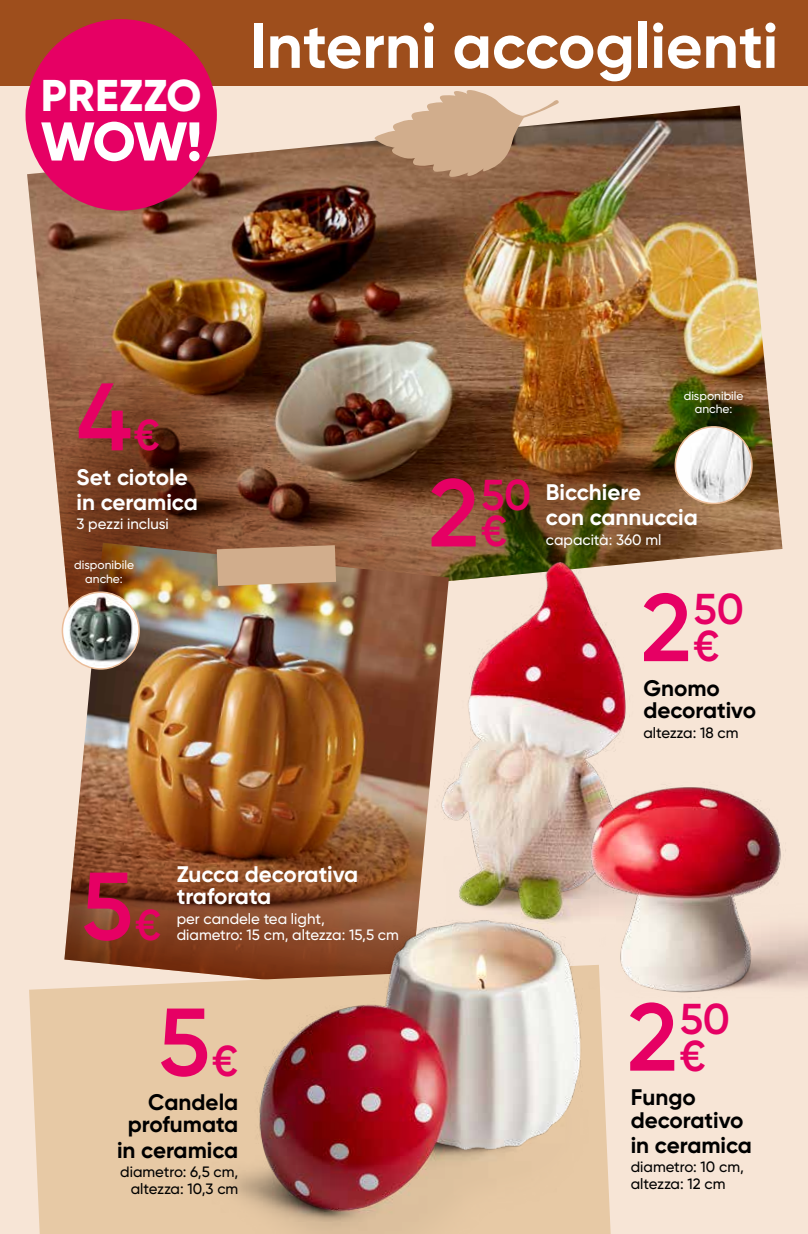
<style>
.page{position:relative;width:808px;height:1234px;background:#fff}
.page>*{position:absolute;margin:0;border:0;box-sizing:border-box;transform-origin:0 0}
.t1{font:600 95.7px "Gilroy";color:#e60064}
.t2{font:700 63px "Gilroy";color:#fff}
.t3{font:800 54.45px "Gilroy";color:#fff}
.t4{font:800 44.4px "Gilroy";letter-spacing:.01em;color:#fff}
.t5{font:600 43.2px/36.8px "Gilroy";color:#e60064}
.t6{font:700 22.5px/22.5px "Gilroy";color:#000}
.t7{font:700 22.5px/25.2px "Gilroy";color:#fff}
.t8{font:500 15px/16.8px "Gilroy";color:#fff}
.t9{font:500 15px/16.8px "Gilroy";color:#000}
.t10{font:500 12px/13.5px "Gilroy";color:#fff;text-align:center}
.s1{font-size:43.2px}
.s2{font-size:95.7px}
</style>
<div class="page">
<div style="left:0;top:0;width:808px;height:1233px;background:#f7e5d6"></div>
<img style="left:27px;top:106px;width:747px;height:445px">
<svg style="left:45px;top:345px;width:202px;height:213px;background:#7e4d30"></svg>
<img style="left:64px;top:542px;width:355px;height:53px">
<img style="left:64px;top:595px;width:355px;height:369px">
<svg style="left:29px;top:964px;width:153px;height:269px;background:#e7caa9"></svg>
<svg style="left:217px;top:545px;width:119px;height:41px;background:#cba584"></svg>
<svg style="left:372px;top:90px;width:188px;height:87px"></svg>
<div style="left:0;top:0;width:808px;height:85px;background:#9e4e1c"></div>
<img style="left:182px;top:885px;width:429px;height:348px">
<img style="left:226px;top:898px;width:362px;height:335px">
<img style="left:62px;top:592px;width:77px;height:74px">
<div style="left:62px;top:591px;width:78px;height:78px;border:2px solid #ebbd99;border-radius:50%"></div>
<img style="left:410px;top:381px;width:354px;height:198px">
<img style="left:675px;top:426px;width:77px;height:77px;border-radius:38px">
<div style="left:674px;top:426px;width:79px;height:78px;border:2px solid #ebbd99;border-radius:50%"></div>
<img style="left:419px;top:554px;width:287px;height:425px">
<img style="left:429px;top:562px;width:277px;height:417px">
<img style="left:564px;top:760px;width:243px;height:270px">
<img style="left:807px;top:928px;width:1px;height:59px">
<div style="left:26px;top:19px;width:191px;height:191px;background:#e60064;border-radius:50%"></div>
<h3 class="t4" style="left:41px;top:68px;width:162px">PREZZO</h3>
<h3 class="t3" style="left:41px;top:107px;width:163px">WOW!</h3>
<h2 class="t2" style="left:250px;top:6px;width:530px">Interni accoglienti</h2>
<h1 class="t1" style="left:77px;top:357px;width:85px">4<span class="s1">€</span></h1>
<h3 class="t7" style="left:77px;top:464px;width:123px">Set ciotole in ceramica</h3>
<p class="t8" style="left:77px;top:515px;width:94px">3 pezzi inclusi</p>
<p class="t10" style="left:74px;top:558px;width:61px">disponibile anche:</p>
<p class="t10" style="left:684px;top:388px;width:61px">disponibile anche:</p>
<h3 class="t5" style="left:481px;top:475px;width:52px;text-indent:-52px"><span class="s2">2</span>50 €</h3>
<h3 class="t7" style="left:546px;top:479px;width:153px">Bicchiere<br>con cannuccia</h3>
<p class="t8" style="left:546px;top:531px;width:117px">capacità: 360 ml</p>
<h3 class="t5" style="left:693px;top:590px;width:52px;text-indent:-52px"><span class="s2">2</span>50 €</h3>
<h3 class="t6" style="left:643px;top:676px;width:114px">Gnomo decorativo</h3>
<p class="t9" style="left:643px;top:723px;width:97px">altezza: 18 cm</p>
<h1 class="t1" style="left:81px;top:846px;width:82px">5<span class="s1">€</span></h1>
<h3 class="t7" style="left:177px;top:862px;width:183px;line-height:22.5px">Zucca decorativa traforata</h3>
<p class="t8" style="left:177px;top:909px;width:224px">per candele tea light,<br>diametro: 15 cm, altezza: 15,5 cm</p>
<h1 class="t1" style="left:158px;top:982px;width:82px">5<span class="s1">€</span></h1>
<h3 class="t6" style="left:128px;top:1090px;width:112px;text-align:right">Candela profumata</h3>
<h3 class="t6" style="left:117px;top:1137px;width:123px">in ceramica</h3>
<p class="t9" style="left:120px;top:1162px;width:120px;text-align:right">diametro: 6,5 cm, altezza: 10,3 cm</p>
<h3 class="t5" style="left:680px;top:999px;width:52px;text-indent:-52px"><span class="s2">2</span>50 €</h3>
<h3 class="t6" style="left:631px;top:1085px;width:114px">Fungo decorativo</h3>
<h3 class="t6" style="left:631px;top:1133px;width:123px">in ceramica</h3>
<p class="t9" style="left:631px;top:1158px;width:115px">diametro: 10 cm, altezza: 12 cm</p>
</div>
